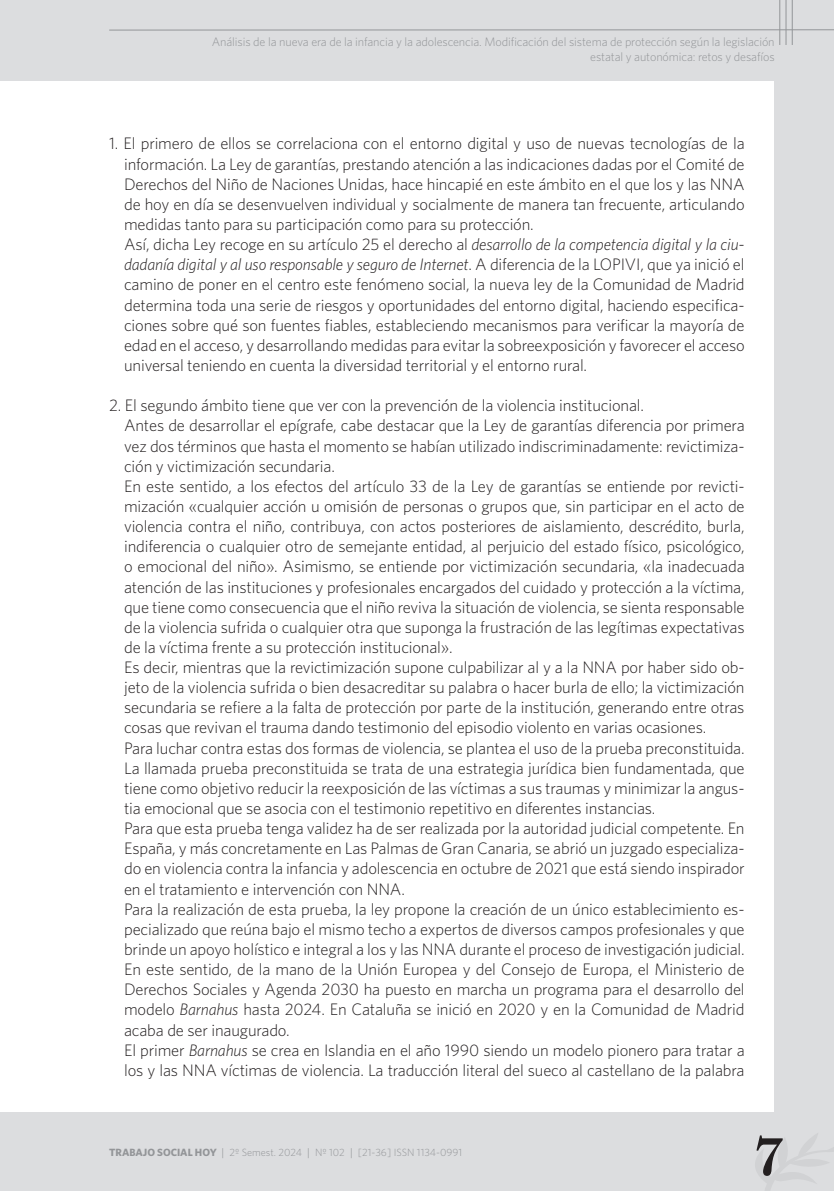
<style>
.page{position:relative;width:834px;height:1191px;background:#fff}
.page>*{position:absolute;margin:0;border:0;box-sizing:border-box;transform-origin:0 0}
.t1{font:700 52.5px "Miller Text";color:#231f20}
.t2{font:300 16.62px/20.1px "Whitney";letter-spacing:-.01em;color:#231f20}
.t3{font:300 12.25px/14.7px "Whitney";letter-spacing:-.01em;color:#939598;text-align:right}
.t4{font:300 10.5px "Whitney";color:#939598}
.s1{font-style:italic}
.s2{font-weight:700}
.s3{font-family:"Miller Text";font-weight:400}
</style>
<div class="page">
<div style="left:0;top:0;width:833px;height:1191px;background:#dcdddf"></div>
<div style="left:0;top:81px;width:774px;height:1030px;background:#fff"></div>
<svg style="left:755px;top:1133px;width:78px;height:58px"></svg>
<hr style="left:791px;top:0;width:1px;height:45px;background:#939598">
<hr style="left:779px;top:0;width:1px;height:45px;background:#939598">
<hr style="left:785px;top:0;width:1px;height:45px;background:#939598">
<hr style="left:109px;top:29px;width:724px;height:1px;background:#939598">
<p class="t3" style="left:212px;top:34px;width:564px">Análisis de la nueva era de la infancia y la adolescencia. Modificación del sistema de protección según la legislación estatal y autonómica: retos y desafíos</p>
<p class="t2" style="left:124px;top:133px;width:622px;text-indent:-15px">1. El primero de ellos se correlaciona con el entorno digital y uso de nuevas tecnologías de la información. La Ley de garantías, prestando atención a las indicaciones dadas por el Comité de Derechos del Niño de Naciones Unidas, hace hincapié en este ámbito en el que los y las NNA de hoy en día se desenvuelven individual y socialmente de manera tan frecuente, articulando medidas tanto para su participación como para su protección.<br>Así, dicha Ley recoge en su artículo 25 el derecho al <span class="s1">desarrollo de la competencia digital y la ciu&shy;dadanía digital y al uso responsable y seguro de Internet</span>. A diferencia de la LOPIVI, que ya inició el camino de poner en el centro este fenómeno social, la nueva ley de la Comunidad de Madrid determina toda una serie de riesgos y oportunidades del entorno digital, haciendo especifica&shy;ciones sobre qué son fuentes fiables, estableciendo mecanismos para verificar la mayoría de edad en el acceso, y desarrollando medidas para evitar la sobreexposición y favorecer el acceso universal teniendo en cuenta la diversidad territorial y el entorno rural.</p>
<p class="t2" style="left:124px;top:395px;width:622px;text-indent:-15px">2. El segundo ámbito tiene que ver con la prevención de la violencia institucional.<br>Antes de desarrollar el epígrafe, cabe destacar que la Ley de garantías diferencia por primera vez dos términos que hasta el momento se habían utilizado indiscriminadamente: revictimiza&shy;ción y victimización secundaria.<br>En este sentido, a los efectos del artículo 33 de la Ley de garantías se entiende por revicti&shy;mización «cualquier acción u omisión de personas o grupos que, sin participar en el acto de violencia contra el niño, contribuya, con actos posteriores de aislamiento, descrédito, burla, indiferencia o cualquier otro de semejante entidad, al perjuicio del estado físico, psicológico, o emocional del niño». Asimismo, se entiende por victimización secundaria, «la inadecuada atención de las instituciones y profesionales encargados del cuidado y protección a la víctima, que tiene como consecuencia que el niño reviva la situación de violencia, se sienta responsable de la violencia sufrida o cualquier otra que suponga la frustración de las legítimas expectativas de la víctima frente a su protección institucional».<br>Es decir, mientras que la revictimización supone culpabilizar al y a la NNA por haber sido ob&shy;jeto de la violencia sufrida o bien desacreditar su palabra o hacer burla de ello; la victimización secundaria se refiere a la falta de protección por parte de la institución, generando entre otras cosas que revivan el trauma dando testimonio del episodio violento en varias ocasiones.<br>Para luchar contra estas dos formas de violencia, se plantea el uso de la prueba preconstituida.<br>La llamada prueba preconstituida se trata de una estrategia jurídica bien fundamentada, que tiene como objetivo reducir la reexposición de las víctimas a sus traumas y minimizar la angus&shy;tia emocional que se asocia con el testimonio repetitivo en diferentes instancias.<br>Para que esta prueba tenga validez ha de ser realizada por la autoridad judicial competente. En España, y más concretamente en Las Palmas de Gran Canaria, se abrió un juzgado especializa&shy;do en violencia contra la infancia y adolescencia en octubre de 2021 que está siendo inspirador en el tratamiento e intervención con NNA.<br>Para la realización de esta prueba, la ley propone la creación de un único establecimiento es&shy;pecializado que reúna bajo el mismo techo a expertos de diversos campos profesionales y que brinde un apoyo holístico e integral a los y las NNA durante el proceso de investigación judicial.<br>En este sentido, de la mano de la Unión Europea y del Consejo de Europa, el Ministerio de Derechos Sociales y Agenda 2030 ha puesto en marcha un programa para el desarrollo del modelo <span class="s1">Barnahus</span> hasta 2024. En Cataluña se inició en 2020 y en la Comunidad de Madrid acaba de ser inaugurado.<br>El primer <span class="s1">Barnahus</span> se crea en Islandia en el año 1990 siendo un modelo pionero para tratar a los y las NNA víctimas de violencia. La traducción literal del sueco al castellano de la palabra</p>
<p class="t4" style="left:109px;top:1145px;width:354px"><span class="s2">TRABAJO SOCIAL HOY</span> <span class="s3">|</span> 2º Semest. 2024 <span class="s3">|</span> Nº 102 <span class="s3">|</span> [21-36] ISSN 1134-0991</p>
<h1 class="t1" style="left:754px;top:1120px;width:29px">7</h1>
</div>
